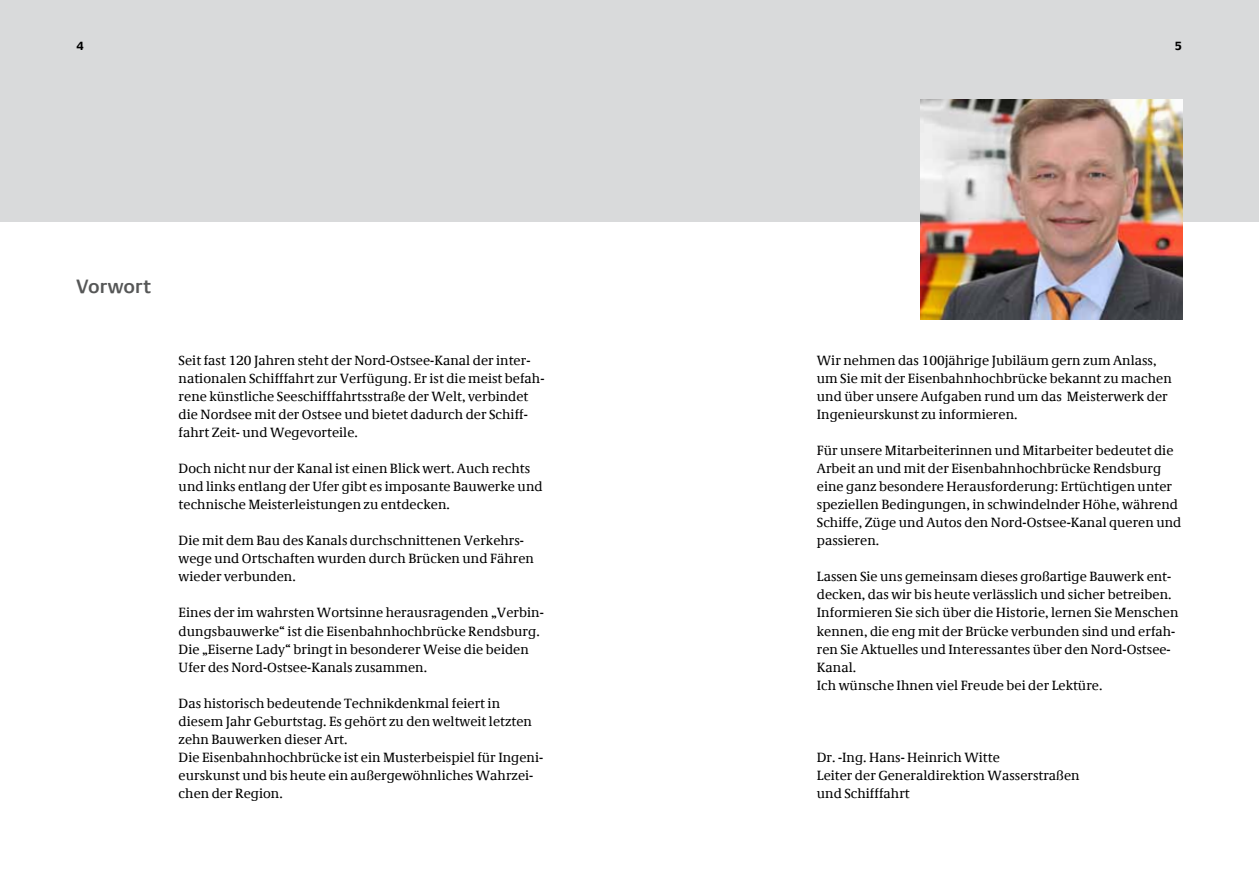
<style>
.page{position:relative;width:1259px;height:893px;background:#fff}
.page>*{position:absolute;margin:0;border:0;box-sizing:border-box;transform-origin:0 0}
.t1{font:600 19.5px "Praxis Com";letter-spacing:.005em;color:#565757}
.t2{font:13.5px/18px "Demos Com";letter-spacing:.005em;color:#000}
.t3{font:700 12px "Praxis Com";color:#000}
</style>
<div class="page">
<div style="left:0;top:0;width:1259px;height:221px;background:#d9dadb"></div>
<img style="left:920px;top:100px;width:262px;height:219px">
<p class="t3" style="left:77px;top:38px;width:9px">4</p>
<p class="t3" style="left:1175px;top:38px;width:9px">5</p>
<h1 class="t1" style="left:77px;top:275px;width:76px">Vorwort</h1>
<p class="t2" style="left:179px;top:352px;width:367px">Seit fast 120 Jahren steht der Nord-Ostsee-Kanal der inter&shy;nationalen Schifffahrt zur Verfügung. Er ist die meist befah&shy;rene künstliche Seeschifffahrtsstraße der Welt, verbindet die Nordsee mit der Ostsee und bietet dadurch der Schiff&shy;fahrt Zeit- und Wegevorteile.</p>
<p class="t2" style="left:179px;top:460px;width:365px">Doch nicht nur der Kanal ist einen Blick wert. Auch rechts und links entlang der Ufer gibt es imposante Bauwerke und technische Meisterleistungen zu entdecken.</p>
<p class="t2" style="left:179px;top:532px;width:357px">Die mit dem Bau des Kanals durchschnittenen Verkehrs&shy;wege und Ortschaften wurden durch Brücken und Fähren wieder verbunden.</p>
<p class="t2" style="left:179px;top:604px;width:367px">Eines der im wahrsten Wortsinne herausragenden „Verbin&shy;dungsbauwerke“ ist die Eisenbahnhochbrücke Rendsburg.<br>Die „Eiserne Lady“ bringt in besonderer Weise die beiden Ufer des Nord-Ostsee-Kanals zusammen.</p>
<p class="t2" style="left:179px;top:694px;width:366px">Das historisch bedeutende Technikdenkmal feiert in diesem Jahr Geburtstag. Es gehört zu den weltweit letzten zehn Bauwerken dieser Art.<br>Die Eisenbahnhochbrücke ist ein Musterbeispiel für Ingeni&shy;eurskunst und bis heute ein außergewöhnliches Wahrzei&shy;chen der Region.</p>
<p class="t2" style="left:817px;top:352px;width:356px">Wir nehmen das 100jährige Jubiläum gern zum Anlass, um Sie mit der Eisenbahnhochbrücke bekannt zu machen und über unsere Aufgaben rund um das Meisterwerk der Ingenieurskunst zu informieren.</p>
<p class="t2" style="left:817px;top:442px;width:366px">Für unsere Mitarbeiterinnen und Mitarbeiter bedeutet die Arbeit an und mit der Eisenbahnhochbrücke Rendsburg eine ganz besondere Herausforderung: Ertüchtigen unter speziellen Bedingungen, in schwindelnder Höhe, während Schiffe, Züge und Autos den Nord-Ostsee-Kanal queren und passieren.</p>
<p class="t2" style="left:817px;top:568px;width:363px">Lassen Sie uns gemeinsam dieses großartige Bauwerk ent&shy;decken, das wir bis heute verlässlich und sicher betreiben.<br>Informieren Sie sich über die Historie, lernen Sie Menschen kennen, die eng mit der Brücke verbunden sind und erfah&shy;ren Sie Aktuelles und Interessantes über den Nord-Ostsee-Kanal.<br>Ich wünsche Ihnen viel Freude bei der Lektüre.</p>
<p class="t2" style="left:817px;top:748px;width:264px">Dr. -Ing. Hans- Heinrich Witte<br>Leiter der Generaldirektion Wasserstraßen und Schifffahrt</p>
</div>
